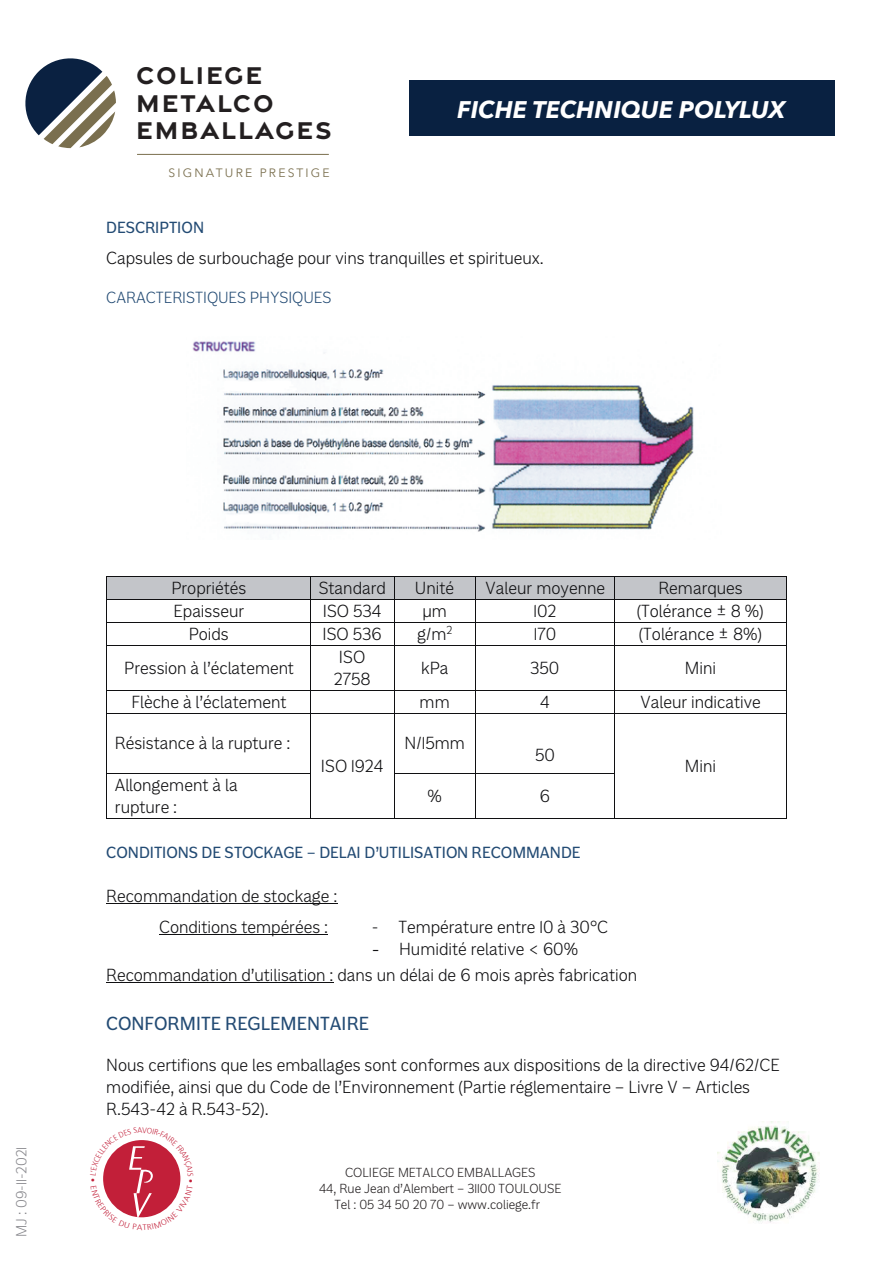
<style>
.page{position:relative;width:893px;height:1263px;background:#fff}
.page>*{position:absolute;margin:0;border:0;box-sizing:border-box;transform-origin:0 0}
.t1{font:700 26.1px/27.5px "Gravesend Sans";letter-spacing:.075em;color:#231f20}
.t2{font:italic 700 24px "Avenir Next";color:#fff}
.t3{font:19.5px "Americane";color:#234b74}
.t4{font:300 18px/22.4px "Americane";color:#101012}
.t5{font:16.5px "Americane";color:#234b74}
.t6{font:300 16.5px "Americane";color:#234b74}
.t7{font:300 15.15px "Americane";letter-spacing:-.005em;color:#88888d}
.t8{font:300 13.5px/16.2px "Americane";color:#231f20;text-align:center}
.t9{font:12.15px "Avenir Next";letter-spacing:.18em;color:#7a6f4e}
.s1{font-family:"Bookman Old Style";font-weight:400}
</style>
<div class="page">
<div style="left:107px;top:577px;width:203px;height:23px;background:#c3c5c9"></div>
<div style="left:311px;top:577px;width:82px;height:23px;background:#c3c5c9"></div>
<div style="left:394px;top:577px;width:81px;height:23px;background:#c3c5c9"></div>
<div style="left:476px;top:577px;width:137px;height:23px;background:#c3c5c9"></div>
<div style="left:614px;top:577px;width:172px;height:23px;background:#c3c5c9"></div>
<hr style="left:107px;top:577px;width:203px;height:1px;background:#101012">
<hr style="left:311px;top:577px;width:82px;height:1px;background:#101012">
<hr style="left:394px;top:577px;width:81px;height:1px;background:#101012">
<hr style="left:476px;top:577px;width:137px;height:1px;background:#101012">
<hr style="left:614px;top:577px;width:172px;height:1px;background:#101012">
<hr style="left:107px;top:600px;width:203px;height:1px;background:#101012">
<hr style="left:311px;top:600px;width:82px;height:1px;background:#101012">
<hr style="left:394px;top:600px;width:81px;height:1px;background:#101012">
<hr style="left:476px;top:600px;width:137px;height:1px;background:#101012">
<hr style="left:614px;top:600px;width:172px;height:1px;background:#101012">
<hr style="left:107px;top:622px;width:203px;height:1px;background:#101012">
<hr style="left:311px;top:622px;width:82px;height:1px;background:#101012">
<hr style="left:394px;top:622px;width:81px;height:1px;background:#101012">
<hr style="left:476px;top:622px;width:137px;height:1px;background:#101012">
<hr style="left:614px;top:622px;width:172px;height:1px;background:#101012">
<svg style="left:106px;top:577px;width:1px;height:69px"></svg>
<hr style="left:107px;top:645px;width:203px;height:1px;background:#101012">
<svg style="left:310px;top:577px;width:1px;height:69px"></svg>
<hr style="left:311px;top:645px;width:82px;height:1px;background:#101012">
<svg style="left:393px;top:577px;width:1px;height:69px"></svg>
<hr style="left:394px;top:645px;width:81px;height:1px;background:#101012">
<svg style="left:475px;top:577px;width:1px;height:69px"></svg>
<hr style="left:476px;top:645px;width:137px;height:1px;background:#101012">
<svg style="left:613px;top:577px;width:1px;height:69px"></svg>
<hr style="left:614px;top:645px;width:172px;height:1px;background:#101012">
<svg style="left:786px;top:577px;width:1px;height:69px"></svg>
<hr style="left:106px;top:646px;width:1px;height:44px;background:#101012">
<hr style="left:310px;top:646px;width:1px;height:44px;background:#101012">
<hr style="left:393px;top:646px;width:1px;height:44px;background:#101012">
<hr style="left:475px;top:646px;width:1px;height:44px;background:#101012">
<hr style="left:613px;top:646px;width:1px;height:44px;background:#101012">
<hr style="left:786px;top:646px;width:1px;height:44px;background:#101012">
<hr style="left:107px;top:690px;width:203px;height:1px;background:#101012">
<hr style="left:311px;top:690px;width:82px;height:1px;background:#101012">
<hr style="left:394px;top:690px;width:81px;height:1px;background:#101012">
<hr style="left:476px;top:690px;width:137px;height:1px;background:#101012">
<hr style="left:614px;top:690px;width:172px;height:1px;background:#101012">
<svg style="left:106px;top:690px;width:1px;height:24px"></svg>
<hr style="left:107px;top:713px;width:203px;height:1px;background:#101012">
<svg style="left:310px;top:690px;width:1px;height:24px"></svg>
<hr style="left:311px;top:713px;width:82px;height:1px;background:#101012">
<hr style="left:394px;top:713px;width:81px;height:1px;background:#101012">
<svg style="left:475px;top:690px;width:1px;height:24px"></svg>
<hr style="left:476px;top:713px;width:137px;height:1px;background:#101012">
<hr style="left:614px;top:713px;width:172px;height:1px;background:#101012">
<svg style="left:786px;top:690px;width:1px;height:24px"></svg>
<hr style="left:106px;top:714px;width:1px;height:59px;background:#101012">
<hr style="left:310px;top:714px;width:1px;height:59px;background:#101012">
<hr style="left:393px;top:714px;width:1px;height:59px;background:#101012">
<hr style="left:475px;top:714px;width:1px;height:59px;background:#101012">
<hr style="left:613px;top:714px;width:1px;height:59px;background:#101012">
<hr style="left:786px;top:714px;width:1px;height:59px;background:#101012">
<hr style="left:107px;top:773px;width:203px;height:1px;background:#101012">
<hr style="left:394px;top:773px;width:81px;height:1px;background:#101012">
<hr style="left:476px;top:773px;width:137px;height:1px;background:#101012">
<hr style="left:106px;top:774px;width:1px;height:45px;background:#101012">
<hr style="left:107px;top:819px;width:203px;height:1px;background:#101012">
<hr style="left:310px;top:774px;width:1px;height:45px;background:#101012">
<hr style="left:311px;top:819px;width:82px;height:1px;background:#101012">
<hr style="left:393px;top:774px;width:1px;height:45px;background:#101012">
<hr style="left:394px;top:819px;width:81px;height:1px;background:#101012">
<hr style="left:475px;top:774px;width:1px;height:45px;background:#101012">
<hr style="left:476px;top:819px;width:137px;height:1px;background:#101012">
<hr style="left:613px;top:774px;width:1px;height:45px;background:#101012">
<hr style="left:614px;top:819px;width:172px;height:1px;background:#101012">
<hr style="left:786px;top:774px;width:1px;height:45px;background:#101012">
<hr style="left:106px;top:903px;width:231px;height:1px;background:#101012">
<hr style="left:159px;top:934px;width:169px;height:1px;background:#101012">
<hr style="left:106px;top:982px;width:227px;height:1px;background:#101012">
<img style="left:192px;top:341px;width:502px;height:191px">
<img style="left:717px;top:1121px;width:103px;height:102px">
<svg style="left:25px;top:58px;width:91px;height:90px"></svg>
<hr style="left:137px;top:154px;width:192px;height:1px;background:#7a6f4e">
<div style="left:409px;top:80px;width:425px;height:56px;background:#092141"></div>
<svg style="left:103px;top:1140px;width:78px;height:78px"></svg>
<h1 class="t1" style="left:136px;top:60px;width:197px">COLIEGE<br>METALCO<br>EMBALLAGES</h1>
<p class="t9" style="left:168px;top:163px;width:163px">SIGNATURE PRESTIGE</p>
<h2 class="t2" style="left:457px;top:89px;width:329px">FICHE TECHNIQUE POLYLUX</h2>
<p class="t5" style="left:106px;top:218px;width:99px">DESCRIPTION</p>
<p class="t4" style="left:106px;top:247px;width:439px">Capsules de surbouchage pour vins tranquilles et spiritueux.</p>
<p class="t6" style="left:106px;top:288px;width:227px">CARACTERISTIQUES PHYSIQUES</p>
<p class="t7" style="left:12px;top:1237px;width:92px;rotate:-90deg">MJ : 09-11-2021</p>
<p class="t4" style="left:171px;top:577px;width:76px">Propriétés</p>
<p class="t4" style="left:319px;top:577px;width:69px">Standard</p>
<p class="t4" style="left:415px;top:577px;width:41px">Unité</p>
<p class="t4" style="left:485px;top:577px;width:121px">Valeur moyenne</p>
<p class="t4" style="left:658px;top:577px;width:86px">Remarques</p>
<p class="t4" style="left:174px;top:599px;width:72px">Epaisseur</p>
<p class="t4" style="left:323px;top:599px;width:60px">ISO 534</p>
<p class="t4" style="left:422px;top:599px;width:26px">µm</p>
<p class="t4" style="left:533px;top:599px;width:24px">102</p>
<p class="t4" style="left:636px;top:599px;width:128px">(Tolérance ± 8 %)</p>
<p class="t4" style="left:189px;top:622px;width:41px">Poids</p>
<p class="t4" style="left:322px;top:622px;width:61px">ISO 536</p>
<p class="t4" style="left:417px;top:622px;width:37px">g/m<sup>2</sup></p>
<p class="t4" style="left:534px;top:622px;width:24px">170</p>
<p class="t4" style="left:639px;top:622px;width:124px">(Tolérance ± 8%)</p>
<p class="t4" style="left:124px;top:656px;width:171px">Pression à l’éclatement</p>
<p class="t4" style="left:334px;top:645px;width:38px">ISO<br>2758</p>
<p class="t4" style="left:421px;top:656px;width:29px">kPa</p>
<p class="t4" style="left:530px;top:656px;width:31px">350</p>
<p class="t4" style="left:684px;top:656px;width:33px">Mini</p>
<p class="t4" style="left:131px;top:691px;width:157px">Flèche à l’éclatement</p>
<p class="t4" style="left:419px;top:691px;width:32px">mm</p>
<p class="t4" style="left:540px;top:691px;width:11px">4</p>
<p class="t4" style="left:640px;top:691px;width:122px">Valeur indicative</p>
<p class="t4" style="left:115px;top:732px;width:177px">Résistance à la rupture :</p>
<p class="t4" style="left:321px;top:754px;width:64px">ISO 1924</p>
<p class="t4" style="left:404px;top:732px;width:62px">N/15mm</p>
<p class="t4" style="left:535px;top:743px;width:21px">50</p>
<p class="t4" style="left:684px;top:754px;width:33px">Mini</p>
<p class="t4" style="left:115px;top:774px;width:124px;line-height:21.9px">Allongement à la rupture :</p>
<p class="t4" style="left:427px;top:784px;width:16px">%</p>
<p class="t4" style="left:540px;top:784px;width:12px">6</p>
<p class="t5" style="left:106px;top:843px;width:476px">CONDITIONS DE STOCKAGE – DELAI D’UTILISATION RECOMMANDE</p>
<p class="t4" style="left:159px;top:880px;width:180px;line-height:30.9px;text-indent:-53px">Recommandation de stockage :<br>Conditions tempérées :</p>
<p class="t4" style="left:372px;top:916px;width:238px">- Température entre 10 à 30°C</p>
<p class="t4" style="left:106px;top:936px;width:532px;line-height:25.5px;text-indent:266px"><span class="s1">-</span> Humidité relative &lt; 60%<br>Recommandation d’utilisation : dans un délai de 6 mois après fabrication</p>
<p class="t3" style="left:106px;top:1012px;width:264px">CONFORMITE REGLEMENTAIRE</p>
<p class="t4" style="left:106px;top:1053px;width:675px">Nous certifions que les emballages sont conformes aux dispositions de la directive 94/62/CE modifiée, ainsi que du Code de l’Environnement (Partie réglementaire – Livre V – Articles<br>R.543-42 à R.543-52).</p>
<p class="t8" style="left:319px;top:1164px;width:244px">COLIEGE METALCO EMBALLAGES<br>44, Rue Jean d’Alembert – 31100 TOULOUSE<br>Tel : 05 34 50 20 70 – www.coliege.fr</p>
</div>
